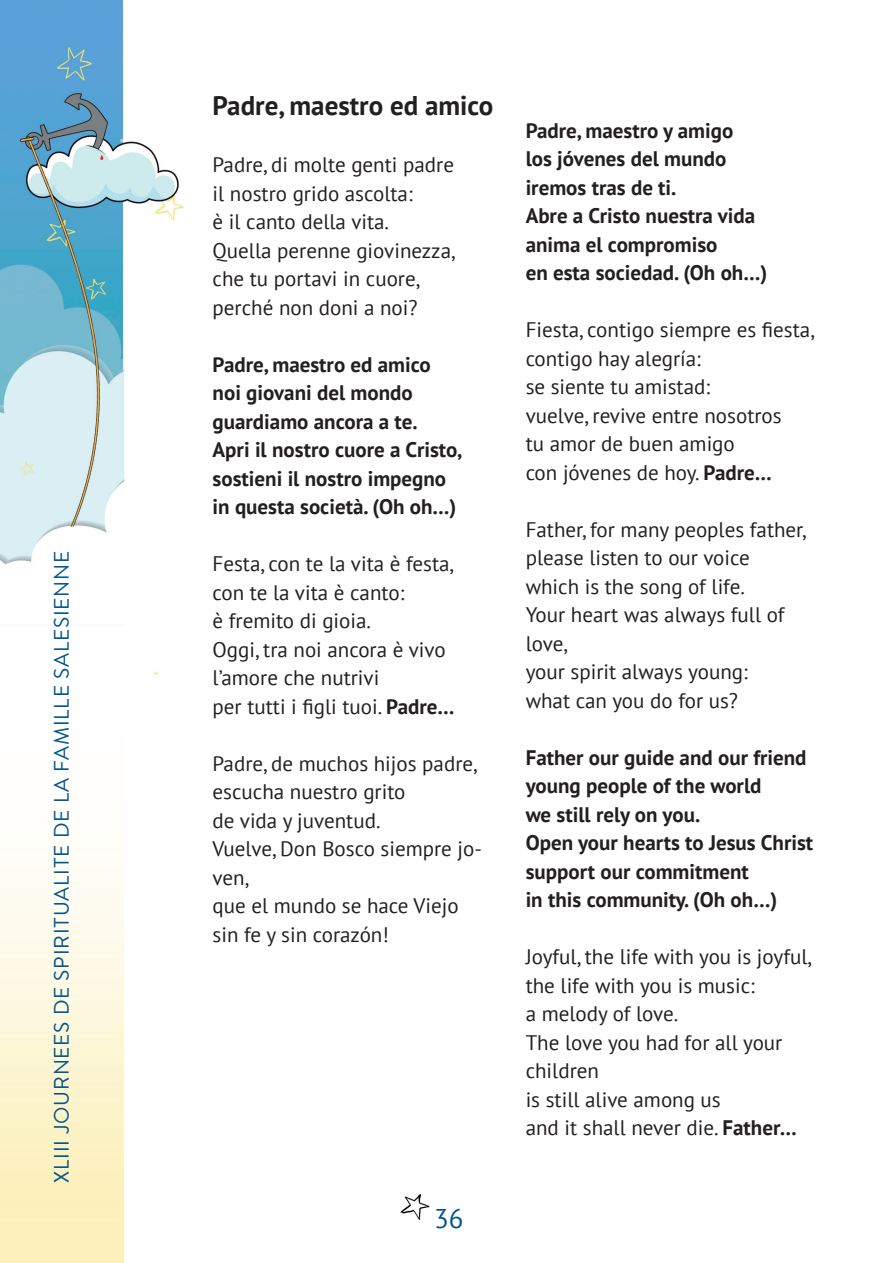
<style>
.page{position:relative;width:893px;height:1263px;background:#fff}
.page>*{position:absolute;margin:0;border:0;box-sizing:border-box;transform-origin:0 0}
.t1{font:700 27px "PT Sans";color:#231f20}
.t2{font:27px "PT Sans";color:#01568d}
.t3{font:21px/28.5px "PT Sans";color:#231f20}
.t4{font:700 21px/28.5px "PT Sans";color:#231f20}
.t5{font:21px "Brandon Text";letter-spacing:.04em;color:#01568d}
.s1{font-weight:700}
</style>
<div class="page">
<img style="left:0;top:0;width:184px;height:1263px">
<img style="left:400px;top:1194px;width:30px;height:26px">
<p class="t5" style="left:47px;top:1183px;width:633px;rotate:-90deg">XLIII JOURNEES DE SPIRITUALITE DE LA FAMILLE SALESIENNE</p>
<p class="t1" style="left:213px;top:88px;width:282px">Padre, maestro ed amico</p>
<p class="t3" style="left:213px;top:150px;width:244px">Padre, di molte genti padre il nostro grido ascolta:<br>è il canto della vita.<br>Quella perenne giovinezza, che tu portavi in cuore, perché non doni a noi?</p>
<p class="t4" style="left:213px;top:349px;width:251px">Padre, maestro ed amico noi giovani del mondo guardiamo ancora a te.<br>Apri il nostro cuore a Cristo, sostieni il nostro impegno in questa società. (Oh oh…)</p>
<p class="t3" style="left:213px;top:549px;width:243px">Festa, con te la vita è festa, con te la vita è canto:<br>è fremito di gioia.<br>Oggi, tra noi ancora è vivo l’amore che nutrivi<br>per tutti i figli tuoi. <span class="s1">Padre…</span></p>
<p class="t3" style="left:213px;top:748px;width:271px">Padre, de muchos hijos padre, escucha nuestro grito<br>de vida y juventud.<br>Vuelve, Don Bosco siempre jo&shy;ven,<br>que el mundo se hace Viejo sin fe y sin corazón!</p>
<p class="t2" style="left:434px;top:1201px;width:31px">36</p>
<p class="t4" style="left:526px;top:116px;width:243px">Padre, maestro y amigo<br>los jóvenes del mundo iremos tras de ti.<br>Abre a Cristo nuestra vida anima el compromiso<br>en esta sociedad. (Oh oh…)</p>
<p class="t3" style="left:526px;top:315px;width:290px">Fiesta, contigo siempre es fiesta, contigo hay alegría:<br>se siente tu amistad:<br>vuelve, revive entre nosotros<br>tu amor de buen amigo<br>con jóvenes de hoy. <span class="s1">Padre…</span></p>
<p class="t3" style="left:526px;top:515px;width:282px">Father, for many peoples father, please listen to our voice which is the song of life.<br>Your heart was always full of love,<br>your spirit always young:<br>what can you do for us?</p>
<p class="t4" style="left:526px;top:743px;width:289px">Father our guide and our friend young people of the world<br>we still rely on you.<br>Open your hearts to Jesus Christ support our commitment<br>in this community. (Oh oh…)</p>
<p class="t3" style="left:526px;top:942px;width:287px">Joyful, the life with you is joyful, the life with you is music:<br>a melody of love.<br>The love you had for all your children<br>is still alive among us<br>and it shall never die. <span class="s1">Father…</span></p>
</div>
